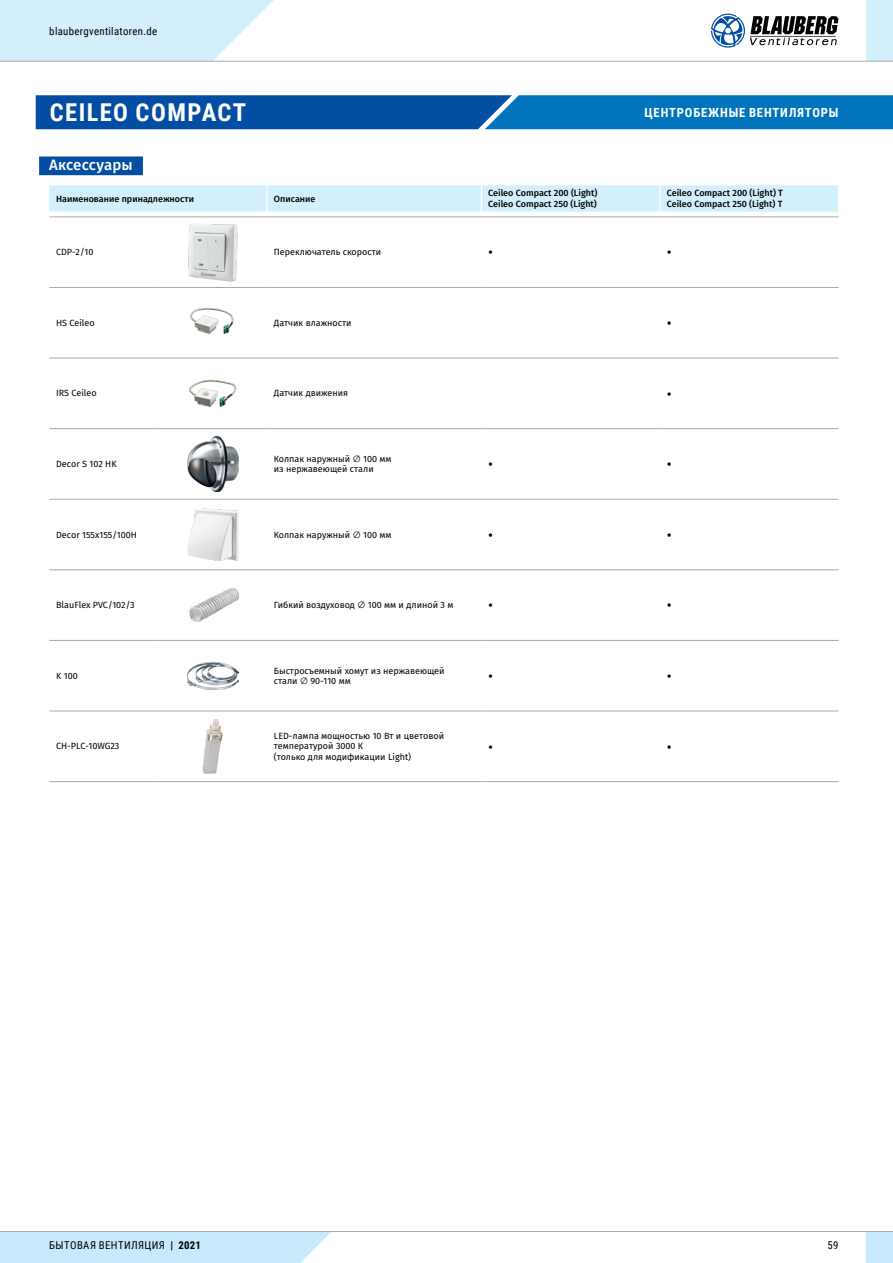
<style>
.page{position:relative;width:893px;height:1263px;background:#fff}
.page>*{position:absolute;margin:0;border:0;box-sizing:border-box;transform-origin:0 0}
.t1{font:700 24.6px "Roboto Condensed";letter-spacing:.055em;color:#fff}
.t2{font:500 15px "Fira Sans";color:#fff}
.t3{font:700 13.5px "Roboto Condensed";color:#000}
.t4{font:700 12.6px "Roboto Condensed";letter-spacing:.065em;color:#fff}
.t5{font:10.8px "Roboto Condensed";letter-spacing:.035em;color:#000}
.t6{font:9px/10.5px "Fira Sans";color:#000}
.t7{font:500 9px/10.5px "Fira Sans";color:#000}
.s1{font-weight:700}
</style>
<div class="page">
<svg style="left:36px;top:95px;width:857px;height:34px;background:#0561af"></svg>
<div style="left:39px;top:156px;width:104px;height:19px;background:#034ea2"></div>
<svg style="left:49px;top:357px;width:789px;height:414px"></svg>
<hr style="left:49px;top:287px;width:109px;height:1px;background:#a7a9ac">
<hr style="left:158px;top:287px;width:109px;height:1px;background:#a7a9ac">
<hr style="left:267px;top:287px;width:214px;height:1px;background:#a7a9ac">
<hr style="left:481px;top:287px;width:179px;height:1px;background:#a7a9ac">
<hr style="left:660px;top:287px;width:178px;height:1px;background:#a7a9ac">
<hr style="left:49px;top:358px;width:109px;height:1px;background:#a7a9ac">
<hr style="left:158px;top:358px;width:109px;height:1px;background:#a7a9ac">
<hr style="left:267px;top:358px;width:214px;height:1px;background:#a7a9ac">
<hr style="left:481px;top:358px;width:179px;height:1px;background:#a7a9ac">
<hr style="left:660px;top:358px;width:178px;height:1px;background:#a7a9ac">
<hr style="left:49px;top:428px;width:109px;height:1px;background:#a7a9ac">
<hr style="left:158px;top:428px;width:109px;height:1px;background:#a7a9ac">
<hr style="left:267px;top:428px;width:214px;height:1px;background:#a7a9ac">
<hr style="left:481px;top:428px;width:179px;height:1px;background:#a7a9ac">
<hr style="left:660px;top:428px;width:178px;height:1px;background:#a7a9ac">
<hr style="left:49px;top:499px;width:109px;height:1px;background:#a7a9ac">
<hr style="left:158px;top:499px;width:109px;height:1px;background:#a7a9ac">
<hr style="left:267px;top:499px;width:214px;height:1px;background:#a7a9ac">
<hr style="left:481px;top:499px;width:179px;height:1px;background:#a7a9ac">
<hr style="left:660px;top:499px;width:178px;height:1px;background:#a7a9ac">
<hr style="left:49px;top:570px;width:109px;height:1px;background:#a7a9ac">
<hr style="left:158px;top:570px;width:109px;height:1px;background:#a7a9ac">
<hr style="left:267px;top:570px;width:214px;height:1px;background:#a7a9ac">
<hr style="left:481px;top:570px;width:179px;height:1px;background:#a7a9ac">
<hr style="left:660px;top:570px;width:178px;height:1px;background:#a7a9ac">
<hr style="left:49px;top:640px;width:109px;height:1px;background:#a7a9ac">
<hr style="left:158px;top:640px;width:109px;height:1px;background:#a7a9ac">
<hr style="left:267px;top:640px;width:214px;height:1px;background:#a7a9ac">
<hr style="left:481px;top:640px;width:179px;height:1px;background:#a7a9ac">
<hr style="left:660px;top:640px;width:178px;height:1px;background:#a7a9ac">
<hr style="left:49px;top:711px;width:109px;height:1px;background:#a7a9ac">
<hr style="left:158px;top:711px;width:109px;height:1px;background:#a7a9ac">
<hr style="left:267px;top:711px;width:214px;height:1px;background:#a7a9ac">
<hr style="left:481px;top:711px;width:179px;height:1px;background:#a7a9ac">
<hr style="left:660px;top:711px;width:178px;height:1px;background:#a7a9ac">
<hr style="left:49px;top:217px;width:109px;height:1px;background:#a7a9ac">
<hr style="left:49px;top:781px;width:109px;height:1px;background:#a7a9ac">
<hr style="left:158px;top:217px;width:109px;height:1px;background:#a7a9ac">
<hr style="left:158px;top:781px;width:109px;height:1px;background:#a7a9ac">
<hr style="left:481px;top:217px;width:179px;height:1px;background:#a7a9ac">
<hr style="left:660px;top:217px;width:178px;height:1px;background:#a7a9ac">
<hr style="left:481px;top:781px;width:179px;height:1px;background:#a7a9ac">
<hr style="left:660px;top:781px;width:178px;height:1px;background:#a7a9ac">
<svg style="left:49px;top:185px;width:790px;height:32px;background:#d9f0fa"></svg>
<hr style="left:267px;top:217px;width:214px;height:1px;background:#a7a9ac">
<hr style="left:267px;top:781px;width:214px;height:1px;background:#a7a9ac">
<img style="left:188px;top:224px;width:50px;height:58px">
<img style="left:190px;top:307px;width:44px;height:28px">
<img style="left:187px;top:372px;width:51px;height:42px">
<img style="left:187px;top:436px;width:51px;height:56px">
<img style="left:187px;top:508px;width:51px;height:53px">
<img style="left:187px;top:589px;width:51px;height:32px">
<img style="left:187px;top:662px;width:51px;height:27px">
<img style="left:203px;top:718px;width:19px;height:56px">
<div style="left:866px;top:1231px;width:27px;height:32px;background:#c6eafb"></div>
<div style="left:0;top:1232px;width:331px;height:31px;background:#c6eafb"></div>
<hr style="left:0;top:1231px;width:893px;height:1px;background:#a7a9ac">
<div style="left:866px;top:0;width:27px;height:61px;background:#d3effc"></div>
<svg style="left:0;top:0;width:295px;height:61px"></svg>
<hr style="left:0;top:61px;width:893px;height:1px;background:#a7a9ac">
<svg style="left:711px;top:14px;width:127px;height:34px"></svg>
<p class="t5" style="left:49px;top:23px;width:109px">blaubergventilatoren.de</p>
<h1 class="t1" style="left:50px;top:95px;width:198px">CEILEO COMPACT</h1>
<h2 class="t2" style="left:49px;top:154px;width:85px">Аксессуары</h2>
<p class="t7" style="left:56px;top:194px;width:139px">Наименование принадлежности</p>
<p class="t7" style="left:274px;top:194px;width:43px">Описание</p>
<p class="t7" style="left:488px;top:189px;width:111px">Ceileo Compact 200 (Light)<br>Ceileo Compact 250 (Light)</p>
<p class="t7" style="left:667px;top:189px;width:118px">Ceileo Compact 200 (Light) T<br>Ceileo Compact 250 (Light) T</p>
<p class="t6" style="left:56px;top:248px;width:39px">CDP-2/10</p>
<p class="t6" style="left:274px;top:248px;width:109px">Переключатель скорости</p>
<h3 class="t3" style="left:488px;top:243px;width:6px">•</h3>
<h3 class="t3" style="left:667px;top:243px;width:6px">•</h3>
<h3 class="t4" style="left:644px;top:104px;width:195px">ЦЕНТРОБЕЖНЫЕ ВЕНТИЛЯТОРЫ</h3>
<p class="t6" style="left:56px;top:318px;width:40px">HS Ceileo</p>
<p class="t6" style="left:274px;top:318px;width:79px">Датчик влажности</p>
<h3 class="t3" style="left:667px;top:314px;width:6px">•</h3>
<p class="t6" style="left:56px;top:389px;width:42px">IRS Ceileo</p>
<p class="t6" style="left:274px;top:389px;width:76px">Датчик движения</p>
<h3 class="t3" style="left:667px;top:384px;width:6px">•</h3>
<p class="t6" style="left:56px;top:459px;width:62px">Decor S 102 HK</p>
<p class="t6" style="left:274px;top:454px;width:119px">Колпак наружный ∅ 100 мм из нержавеющей стали</p>
<h3 class="t3" style="left:488px;top:455px;width:6px">•</h3>
<h3 class="t3" style="left:667px;top:455px;width:6px">•</h3>
<p class="t6" style="left:56px;top:530px;width:82px">Decor 155x155/100H</p>
<p class="t6" style="left:274px;top:530px;width:119px">Колпак наружный ∅ 100 мм</p>
<h3 class="t3" style="left:488px;top:526px;width:6px">•</h3>
<h3 class="t3" style="left:667px;top:526px;width:6px">•</h3>
<p class="t6" style="left:56px;top:600px;width:80px">BlauFlex PVC/102/3</p>
<p class="t6" style="left:274px;top:600px;width:181px">Гибкий воздуховод ∅ 100 мм и длиной 3 м</p>
<h3 class="t3" style="left:488px;top:596px;width:6px">•</h3>
<h3 class="t3" style="left:667px;top:596px;width:6px">•</h3>
<p class="t6" style="left:56px;top:671px;width:23px">K 100</p>
<p class="t6" style="left:274px;top:666px;width:172px">Быстросъемный хомут из нержавеющей стали ∅ 90-110 мм</p>
<h3 class="t3" style="left:488px;top:667px;width:6px">•</h3>
<h3 class="t3" style="left:667px;top:667px;width:6px">•</h3>
<p class="t6" style="left:56px;top:742px;width:65px">CH-PLC-10WG23</p>
<p class="t6" style="left:274px;top:731px;width:172px">LED-лампа мощностью 10 Вт и цветовой температурой 3000 К<br>(только для модификации Light)</p>
<h3 class="t3" style="left:488px;top:737px;width:6px">•</h3>
<h3 class="t3" style="left:667px;top:737px;width:6px">•</h3>
<p class="t5" style="left:49px;top:1238px;width:153px">БЫТОВАЯ ВЕНТИЛЯЦИЯ <span class="s1">| 2021</span></p>
<p class="t5" style="left:827px;top:1238px;width:13px">59</p>
</div>
